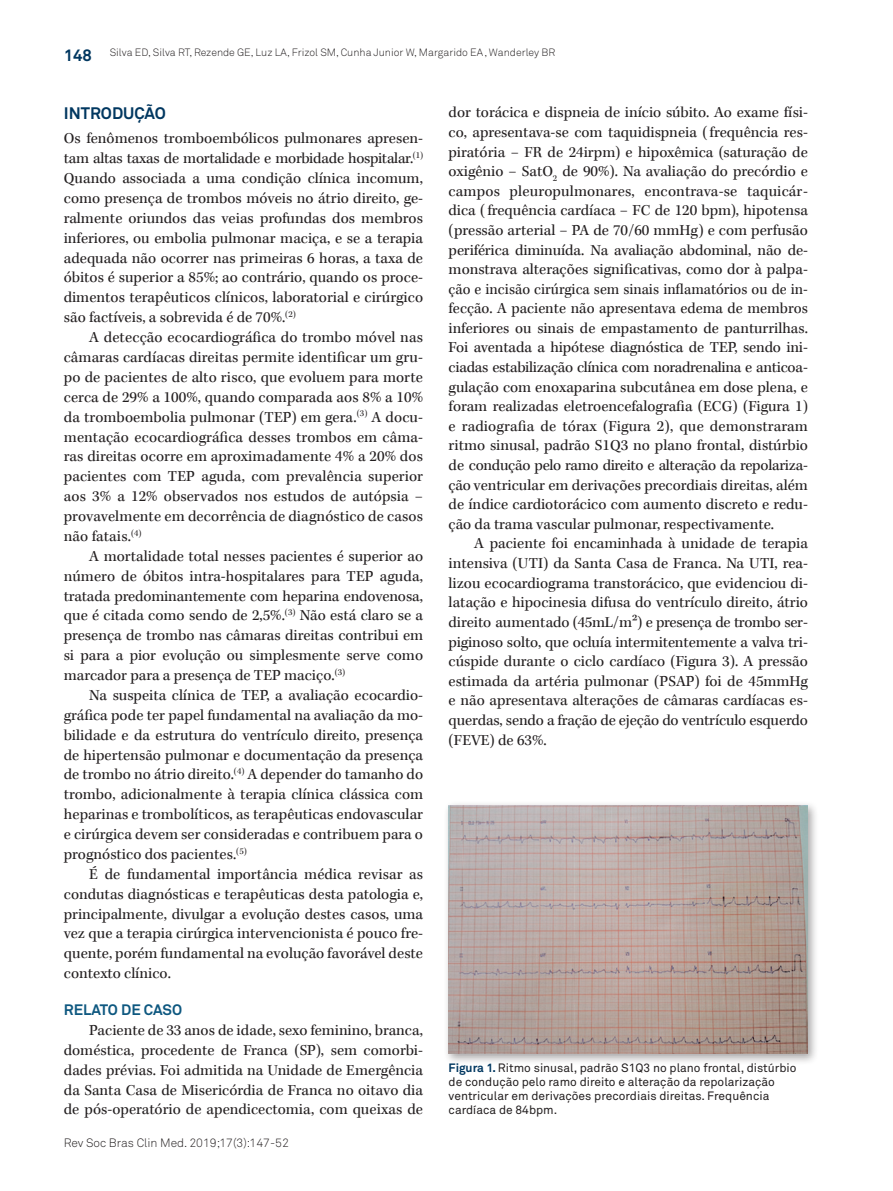
<style>
.page{position:relative;width:893px;height:1191px;background:#fff}
.page>*{position:absolute;margin:0;border:0;box-sizing:border-box;transform-origin:0 0}
.t1{font:700 16.5px "Akkurat Pro";color:#003760}
.t2{font:15.75px/19.8px "Kepler Std";color:#231f20;text-align:justify}
.t3{font:700 15px "Akkurat Pro";color:#0e5880}
.t4{font:12px/14.2px "Akkurat Pro";color:#231f20}
.t5{font:12px "Akkurat Light Pro";color:#231f20}
.t6{font:10.5px "Akkurat Light Pro";color:#231f20}
.s1{font-weight:700;color:#003760}
</style>
<div class="page">
<div style="left:443px;top:800px;width:376px;height:264px;background:#231f20;opacity:.4"></div>
<img style="left:449px;top:805px;width:359px;height:248px">
<p class="t1" style="left:64px;top:45px;width:30px">148</p>
<p class="t6" style="left:110px;top:47px;width:447px">Silva ED, Silva RT, Rezende GE, Luz LA, Frizol SM, Cunha Junior W, Margarido EA, Wanderley BR</p>
<p class="t1" style="left:64px;top:103px;width:104px">INTRODUÇÃO</p>
<p class="t2" style="left:64px;top:129px;width:361px">Os fenômenos tromboembólicos pulmonares apresen&shy;tam altas taxas de mortalidade e morbidade hospitalar.<sup>(1)<br></sup>Quando associada a uma condição clínica incomum, como presença de trombos móveis no átrio direito, ge&shy;ralmente oriundos das veias profundas dos membros inferiores, ou embolia pulmonar maciça, e se a terapia adequada não ocorrer nas primeiras 6 horas, a taxa de óbitos é superior a 85%; ao contrário, quando os proce&shy;dimentos terapêuticos clínicos, laboratorial e cirúrgico são factíveis, a sobrevida é de 70%.<sup>(2)</sup></p>
<p class="t2" style="left:64px;top:328px;width:361px;text-indent:26px">A detecção ecocardiográfica do trombo móvel nas câmaras cardíacas direitas permite identificar um gru&shy;po de pacientes de alto risco, que evoluem para morte cerca de 29% a 100%, quando comparada aos 8% a 10% da tromboembolia pulmonar (TEP) em gera.<sup>(3)</sup> A docu&shy;mentação ecocardiográfica desses trombos em câma&shy;ras direitas ocorre em aproximadamente 4% a 20% dos pacientes com TEP aguda, com prevalência superior aos 3% a 12% observados nos estudos de autópsia − provavelmente em decorrência de diagnóstico de casos não fatais.<sup>(4)</sup></p>
<p class="t2" style="left:64px;top:546px;width:361px;text-indent:26px">A mortalidade total nesses pacientes é superior ao número de óbitos intra-hospitalares para TEP aguda, tratada predominantemente com heparina endovenosa, que é citada como sendo de 2,5%.<sup>(3)</sup> Não está claro se a presença de trombo nas câmaras direitas contribui em si para a pior evolução ou simplesmente serve como marcador para a presença de TEP maciço.<sup>(3)</sup></p>
<p class="t2" style="left:64px;top:685px;width:361px;text-indent:26px">Na suspeita clínica de TEP, a avaliação ecocardio&shy;gráfica pode ter papel fundamental na avaliação da mo&shy;bilidade e da estrutura do ventrículo direito, presença de hipertensão pulmonar e documentação da presença de trombo no átrio direito.<sup>(4)</sup> A depender do tamanho do trombo, adicionalmente à terapia clínica clássica com heparinas e trombolíticos, as terapêuticas endovascular e cirúrgica devem ser consideradas e contribuem para o prognóstico dos pacientes.<sup>(5)</sup></p>
<p class="t2" style="left:64px;top:864px;width:361px;text-indent:26px">É de fundamental importância médica revisar as condutas diagnósticas e terapêuticas desta patologia e, principalmente, divulgar a evolução destes casos, uma vez que a terapia cirúrgica intervencionista é pouco fre&shy;quente, porém fundamental na evolução favorável deste contexto clínico.</p>
<p class="t3" style="left:64px;top:1000px;width:120px">RELATO DE CASO</p>
<p class="t2" style="left:64px;top:1020px;width:361px;text-indent:26px">Paciente de 33 anos de idade, sexo feminino, branca, doméstica, procedente de Franca (SP), sem comorbi&shy;dades prévias. Foi admitida na Unidade de Emergência da Santa Casa de Misericórdia de Franca no oitavo dia de pós-operatório de apendicectomia, com queixas de</p>
<p class="t5" style="left:64px;top:1135px;width:227px">Rev Soc Bras Clin Med. 2019;17(3):147-52</p>
<p class="t2" style="left:449px;top:103px;width:361px">dor torácica e dispneia de início súbito. Ao exame físi&shy;co, apresentava-se com taquidispneia ( frequência res&shy;piratória − FR de 24irpm) e hipoxêmica (saturação de oxigênio − SatO<sub>2</sub> de 90%). Na avaliação do precórdio e campos pleuropulmonares, encontrava-se taquicár&shy;dica ( frequência cardíaca − FC de 120 bpm), hipotensa (pressão arterial − PA de 70/60 mmHg) e com perfusão periférica diminuída. Na avaliação abdominal, não de&shy;monstrava alterações significativas, como dor à palpa&shy;ção e incisão cirúrgica sem sinais inflamatórios ou de in&shy;fecção. A paciente não apresentava edema de membros inferiores ou sinais de empastamento de panturrilhas.<br>Foi aventada a hipótese diagnóstica de TEP, sendo ini&shy;ciadas estabilização clínica com noradrenalina e anticoa&shy;gulação com enoxaparina subcutânea em dose plena, e foram realizadas eletroencefalografia (ECG) (Figura 1) e radiografia de tórax (Figura 2), que demonstraram ritmo sinusal, padrão S1Q3 no plano frontal, distúrbio de condução pelo ramo direito e alteração da repolariza&shy;ção ventricular em derivações precordiais direitas, além de índice cardiotorácico com aumento discreto e redu&shy;ção da trama vascular pulmonar, respectivamente.</p>
<p class="t2" style="left:449px;top:534px;width:361px;text-indent:26px">A paciente foi encaminhada à unidade de terapia intensiva (UTI) da Santa Casa de Franca. Na UTI, rea&shy;lizou ecocardiograma transtorácico, que evidenciou di&shy;latação e hipocinesia difusa do ventrículo direito, átrio direito aumentado (45mL/m²) e presença de trombo ser&shy;piginoso solto, que ocluía intermitentemente a valva tri&shy;cúspide durante o ciclo cardíaco (Figura 3). A pressão estimada da artéria pulmonar (PSAP) foi de 45mmHg e não apresentava alterações de câmaras cardíacas es&shy;querdas, sendo a fração de ejeção do ventrículo esquerdo (FEVE) de 63%.</p>
<p class="t4" style="left:449px;top:1060px;width:349px"><span class="s1">Figura 1.</span> Ritmo sinusal, padrão S1Q3 no plano frontal, distúrbio de condução pelo ramo direito e alteração da repolarização ventricular em derivações precordiais direitas. Frequência cardíaca de 84bpm.</p>
</div>
